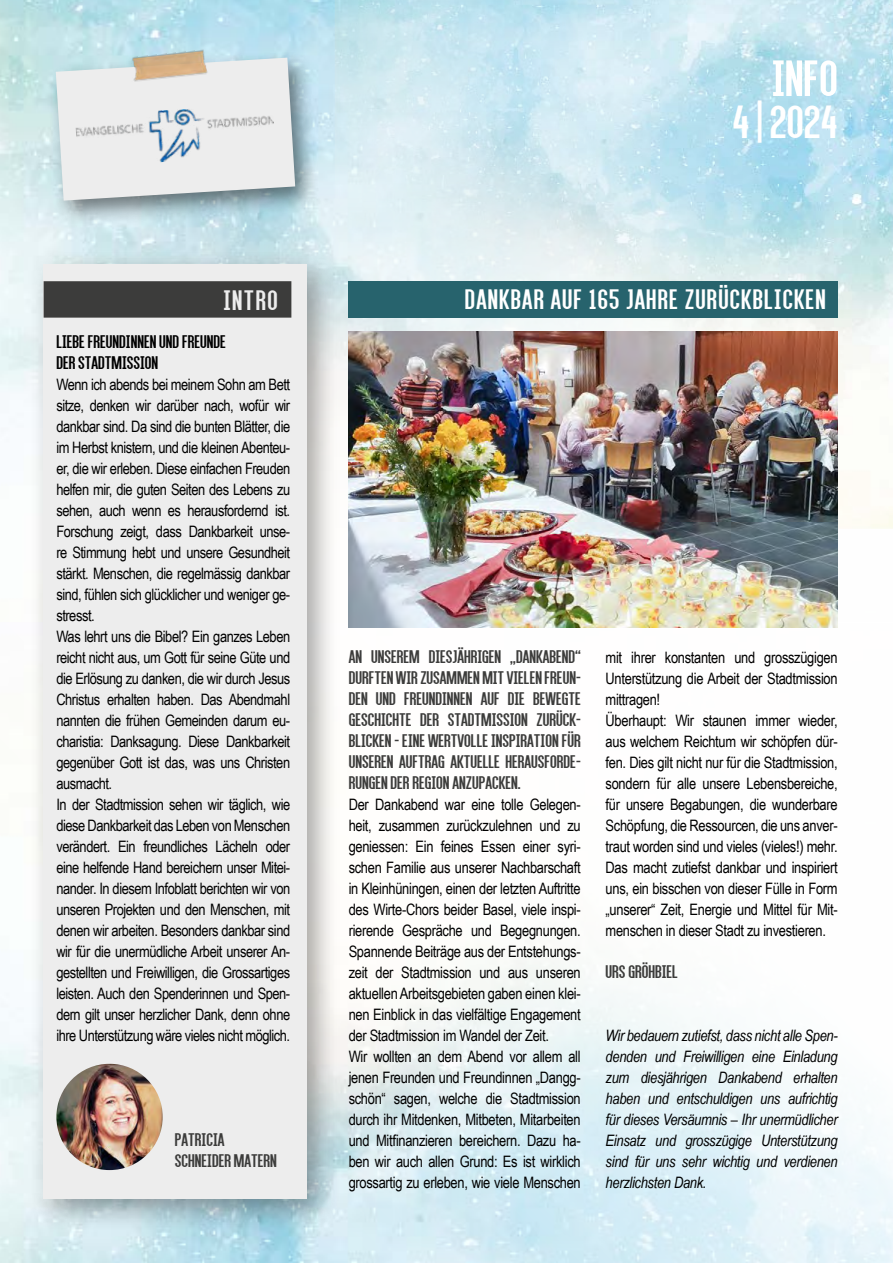
<style>
.page{position:relative;width:893px;height:1263px;background:#fff}
.page>*{position:absolute;margin:0;border:0;box-sizing:border-box;transform-origin:0 0}
.t1{font:54px "Alegre Sans";color:#fff}
.t2{font:49.5px "Alegre Sans";color:#fff}
.t3{font:30px "Alegre Sans";letter-spacing:.04em;color:#fff}
.t4{font:30px "Alegre Sans";letter-spacing:.05em;color:#ededed}
.t5{font:19.5px/21px "Alegre Sans";color:#3c3c3b;text-align:justify}
.t6{font:19.5px/21px "Alegre Sans";color:#000}
.t7{font:15.75px/21px "Arial Narrow";letter-spacing:-.02em;color:#000}
.t8{font:italic 15.75px/21px "Arial Narrow";letter-spacing:-.02em;color:#000;text-align:justify}
</style>
<div class="page">
<img style="left:0;top:0;width:349px;height:622px">
<svg style="left:90px;top:0;width:245px;height:249px;background:#bfe2ed"></svg>
<img style="left:335px;top:0;width:558px;height:529px">
<div style="left:47px;top:50px;width:273px;height:177px;background:#000;opacity:.5"></div>
<svg style="left:4px;top:58px;width:291px;height:160px;background:#d3dfe1"></svg>
<div style="left:29px;top:249px;width:311px;height:983px;background:#000;opacity:.35"></div>
<div style="left:44px;top:264px;width:263px;height:935px;background:#ededed"></div>
<div style="left:349px;top:281px;width:489px;height:37px;background:#27636d"></div>
<svg style="left:44px;top:261px;width:247px;height:57px"></svg>
<img style="left:75px;top:104px;width:201px;height:63px">
<img style="left:128px;top:49px;width:85px;height:33px">
<img style="left:56px;top:1064px;width:107px;height:106px;border-radius:53px">
<img style="left:349px;top:332px;width:489px;height:296px">
<h3 class="t4" style="left:223px;top:282px;width:56px">INTRO</h3>
<p class="t6" style="left:56px;top:330px;width:171px">LIEBE FREUNDINNEN UND FREUNDE<br>DER STADTMISSION</p>
<p class="t7" style="left:56px;top:373px;width:235px">Wenn ich abends bei meinem Sohn am Bett sitze, denken wir darüber nach, wofür wir dankbar sind. Da sind die bunten Blätter, die im Herbst knistern, und die kleinen Abenteu&shy;er, die wir erleben. Diese einfachen Freuden helfen mir, die guten Seiten des Lebens zu sehen, auch wenn es herausfordernd ist.<br>Forschung zeigt, dass Dankbarkeit unse&shy;re Stimmung hebt und unsere Gesundheit stärkt. Menschen, die regelmässig dankbar sind, fühlen sich glücklicher und weniger ge&shy;stresst.<br>Was lehrt uns die Bibel? Ein ganzes Leben reicht nicht aus, um Gott für seine Güte und die Erlösung zu danken, die wir durch Jesus Christus erhalten haben. Das Abendmahl nannten die frühen Gemeinden darum eu&shy;charistia: Danksagung. Diese Dankbarkeit gegenüber Gott ist das, was uns Christen ausmacht.<br>In der Stadtmission sehen wir täglich, wie diese Dankbarkeit das Leben von Menschen verändert. Ein freundliches Lächeln oder eine helfende Hand bereichern unser Mitei&shy;nander. In diesem Infoblatt berichten wir von unseren Projekten und den Menschen, mit denen wir arbeiten. Besonders dankbar sind wir für die unermüdliche Arbeit unserer An&shy;gestellten und Freiwilligen, die Grossartiges leisten. Auch den Spenderinnen und Spen&shy;dern gilt unser herzlicher Dank, denn ohne ihre Unterstützung wäre vieles nicht möglich.</p>
<p class="t5" style="left:175px;top:1128px;width:103px">PATRICIA<br>SCHNEIDER MATERN</p>
<h1 class="t1" style="left:772px;top:46px;width:67px">INFO</h1>
<h2 class="t2" style="left:732px;top:92px;width:107px">4 | 2024</h2>
<h3 class="t3" style="left:465px;top:281px;width:362px">DANKBAR AUF 165 JAHRE ZURÜCKBLICKEN</h3>
<p class="t5" style="left:349px;top:645px;width:234px">AN UNSEREM DIESJÄHRIGEN „DANKABEND“ DURFTEN WIR ZUSAMMEN MIT VIELEN FREUN-DEN UND FREUNDINNEN AUF DIE BEWEGTE GESCHICHTE DER STADTMISSION ZURÜCK-BLICKEN – EINE WERTVOLLE INSPIRATION FÜR UNSEREN AUFTRAG AKTUELLE HERAUSFORDE-RUNGEN DER REGION ANZUPACKEN.</p>
<p class="t7" style="left:349px;top:793px;width:234px">Der Dankabend war eine tolle Gelegen&shy;heit, zusammen zurückzulehnen und zu geniessen: Ein feines Essen einer syri&shy;schen Familie aus unserer Nachbarschaft in Kleinhüningen, einen der letzten Auftritte des Wirte-Chors beider Basel, viele inspi&shy;rierende Gespräche und Begegnungen.<br>Spannende Beiträge aus der Entstehungs&shy;zeit der Stadtmission und aus unseren aktuellen Arbeitsgebieten gaben einen klei&shy;nen Einblick in das vielfältige Engagement der Stadtmission im Wandel der Zeit.<br>Wir wollten an dem Abend vor allem all jenen Freunden und Freundinnen „Dangg&shy;schön“ sagen, welche die Stadtmission durch ihr Mitdenken, Mitbeten, Mitarbeiten und Mitfinanzieren bereichern. Dazu ha&shy;ben wir auch allen Grund: Es ist wirklich grossartig zu erleben, wie viele Menschen</p>
<p class="t7" style="left:606px;top:646px;width:234px">mit ihrer konstanten und grosszügigen Unterstützung die Arbeit der Stadtmission mittragen!<br>Überhaupt: Wir staunen immer wieder, aus welchem Reichtum wir schöpfen dür&shy;fen. Dies gilt nicht nur für die Stadtmission, sondern für alle unsere Lebensbereiche, für unsere Begabungen, die wunderbare Schöpfung, die Ressourcen, die uns anver&shy;traut worden sind und vieles (vieles!) mehr.<br>Das macht zutiefst dankbar und inspiriert uns, ein bisschen von dieser Fülle in Form „unserer“ Zeit, Energie und Mittel für Mit&shy;menschen in dieser Stadt zu investieren.</p>
<p class="t5" style="left:606px;top:960px;width:74px">URS GRÖHBIEL</p>
<p class="t8" style="left:606px;top:1025px;width:234px">Wir bedauern zutiefst, dass nicht alle Spen&shy;denden und Freiwilligen eine Einladung zum diesjährigen Dankabend erhalten haben und entschuldigen uns aufrichtig für dieses Versäumnis – Ihr unermüdlicher Einsatz und grosszügige Unterstützung sind für uns sehr wichtig und verdienen herzlichsten Dank.</p>
</div>
